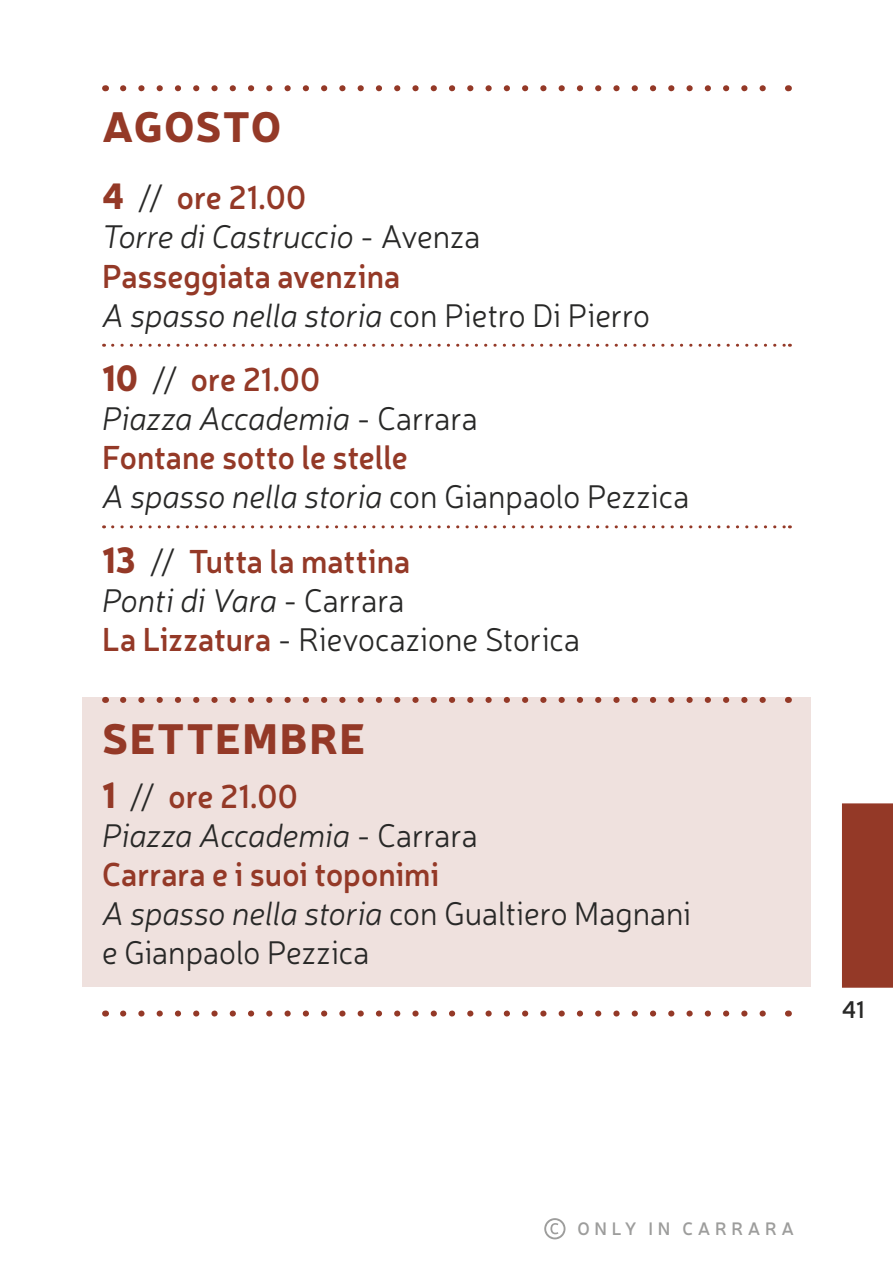
<style>
.page{position:relative;width:893px;height:1276px;background:#fff}
.page>*{position:absolute;margin:0;border:0;box-sizing:border-box;transform-origin:0 0}
.t1{font:900 42px "Neris";letter-spacing:.035em;color:#943927}
.t2{font:italic 300 33px/39px "Neris";letter-spacing:-.01em;color:#282827;scale:.95 1}
.t3{font:300 33px/39px "Neris";color:#282827;scale:.95 1}
.t4{font:600 24px "Neris";color:#282827}
.t5{font:600 18px "Neris";letter-spacing:.27em;color:#9d9d9c}
.s1{font-weight:900;font-style:normal;font-size:36px;color:#943927}
.s2{font-style:normal}
.s3{font-weight:600;font-style:normal;color:#943927}
.s4{font-weight:900;font-size:36px;color:#943927}
.s5{font-weight:600;color:#943927}
.s6{font-style:italic}
</style>
<div class="page">
<div style="left:842px;top:803px;width:51px;height:184px;background:#943927"></div>
<div style="left:82px;top:697px;width:729px;height:289px;background:#efe1de"></div>
<svg style="left:544px;top:1218px;width:21px;height:21px"></svg>
<svg style="left:123px;top:85px;width:643px;height:6px"></svg>
<svg style="left:123px;top:697px;width:643px;height:6px"></svg>
<svg style="left:123px;top:1010px;width:643px;height:6px"></svg>
<svg style="left:113px;top:344px;width:677px;height:3px"></svg>
<svg style="left:113px;top:525px;width:677px;height:3px"></svg>
<p class="t1" style="left:102px;top:96px;width:181px">AGOSTO</p>
<p class="t2" style="left:102px;top:177px;width:578px"><span class="s1">4</span> <span class="s2">//</span> <span class="s3">ore 21.00<br></span>Torre di Castruccio <span class="s2">- Avenza<br></span><span class="s3">Passeggiata avenzina<br></span>A spasso nella storia <span class="s2">con Pietro Di Pierro</span></p>
<p class="t2" style="left:102px;top:359px;width:620px"><span class="s1">10</span> <span class="s2">//</span> <span class="s3">ore 21.00<br></span>Piazza Accademia <span class="s2">- Carrara<br></span><span class="s3">Fontane sotto le stelle<br></span>A spasso nella storia <span class="s2">con Gianpaolo Pezzica</span></p>
<p class="t3" style="left:102px;top:541px;width:505px"><span class="s4">13</span> // <span class="s5">Tutta la mattina<br></span><span class="s6">Ponti di Vara</span> - Carrara<br><span class="s5">La Lizzatura</span> - Rievocazione Storica</p>
<p class="t1" style="left:102px;top:708px;width:264px">SETTEMBRE</p>
<p class="t3" style="left:102px;top:776px;width:621px"><span class="s4">1</span> // <span class="s5">ore 21.00<br></span><span class="s6">Piazza Accademia</span> - Carrara<br><span class="s5">Carrara e i suoi toponimi<br></span><span class="s6">A spasso nella storia</span> con Gualtiero Magnani e Gianpaolo Pezzica</p>
<p class="t4" style="left:842px;top:993px;width:24px">41</p>
<p class="t5" style="left:577px;top:1216px;width:218px">ONLY IN CARRARA</p>
</div>
